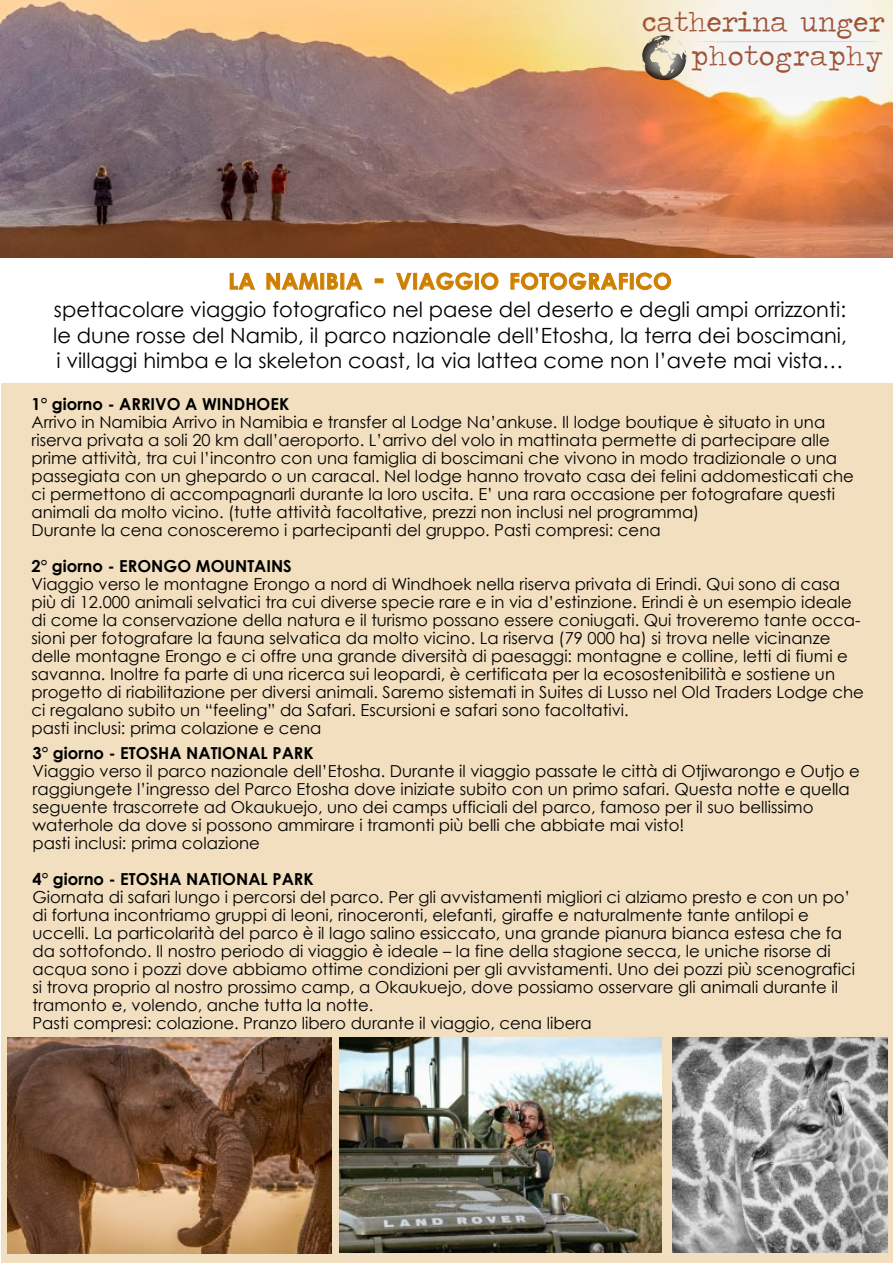
<style>
.page{position:relative;width:893px;height:1263px;background:#fff}
.page>*{position:absolute;margin:0;border:0;box-sizing:border-box;transform-origin:0 0}
.t1{font:27.9px/33.5px "Traveling Typewriter";color:#9f5337;text-align:right}
.t2{font:700 22.05px "Century Gothic";letter-spacing:.025em;color:#ce7e00}
.t3{font:21px/25.2px "Century Gothic";color:#000;text-align:justify}
.t4{font:16.5px/18px "Century Gothic";color:#000}
.t5{font:700 16.5px "Century Gothic";color:#000}
.s1{font-size:31.5px}
</style>
<div class="page">
<div style="left:1px;top:383px;width:892px;height:880px;background:#f2dfc0"></div>
<svg style="left:229px;top:273px;width:26px;height:17px"></svg>
<svg style="left:266px;top:273px;width:53px;height:17px"></svg>
<svg style="left:327px;top:273px;width:11px;height:17px"></svg>
<svg style="left:346px;top:273px;width:17px;height:17px"></svg>
<svg style="left:375px;top:279px;width:8px;height:4px"></svg>
<svg style="left:396px;top:273px;width:16px;height:17px"></svg>
<div style="left:413px;top:273px;width:4px;height:17px;border:1px solid #ce7e00"></div>
<svg style="left:418px;top:272px;width:55px;height:18px"></svg>
<div style="left:475px;top:273px;width:4px;height:17px;border:1px solid #ce7e00"></div>
<svg style="left:481px;top:272px;width:18px;height:18px"></svg>
<svg style="left:510px;top:272px;width:118px;height:18px"></svg>
<div style="left:630px;top:273px;width:4px;height:17px;border:1px solid #ce7e00"></div>
<svg style="left:636px;top:272px;width:35px;height:18px"></svg>
<img style="left:0;top:0;width:893px;height:257px">
<svg style="left:695px;top:41px;width:183px;height:2px"></svg>
<svg style="left:642px;top:35px;width:44px;height:45px;background:#b1a593"></svg>
<img style="left:7px;top:1037px;width:324px;height:216px">
<img style="left:339px;top:1037px;width:322px;height:215px">
<img style="left:672px;top:1037px;width:215px;height:215px">
<h1 class="t1" style="left:642px;top:5px;width:244px">catherina unger photography</h1>
<h2 class="t2" style="left:228px;top:264px;width:445px">LA NAMIBIA <span class="s1">-</span> VIAGGIO FOTOGRAFICO</h2>
<p class="t3" style="left:53px;top:297px;width:795px">spettacolare viaggio fotografico nel paese del deserto e degli ampi orrizzonti: le dune rosse del Namib, il parco nazionale dell’Etosha, la terra dei boscimani, i villaggi himba e la skeleton coast, la via lattea come non l’avete mai vista…</p>
<p class="t5" style="left:32px;top:392px;width:259px">1° giorno - ARRIVO A WINDHOEK</p>
<p class="t4" style="left:32px;top:413px;width:824px">Arrivo in Namibia Arrivo in Namibia e transfer al Lodge Na’ankuse. Il lodge boutique è situato in una riserva privata a soli 20 km dall’aeroporto. L’arrivo del volo in mattinata permette di partecipare alle prime attività, tra cui l’incontro con una famiglia di boscimani che vivono in modo tradizionale o una passegiata con un ghepardo o un caracal. Nel lodge hanno trovato casa dei felini addomesticati che ci permettono di accompagnarli durante la loro uscita. E’ una rara occasione per fotografare questi animali da molto vicino. (tutte attività facoltative, prezzi non inclusi nel programma)<br>Durante la cena conosceremo i partecipanti del gruppo. Pasti compresi: cena</p>
<p class="t5" style="left:32px;top:554px;width:262px">2° giorno - ERONGO MOUNTAINS</p>
<p class="t4" style="left:32px;top:575px;width:834px">Viaggio verso le montagne Erongo a nord di Windhoek nella riserva privata di Erindi. Qui sono di casa più di 12.000 animali selvatici tra cui diverse specie rare e in via d’estinzione. Erindi è un esempio ideale di come la conservazione della natura e il turismo possano essere coniugati. Qui troveremo tante occa&shy;sioni per fotografare la fauna selvatica da molto vicino. La riserva (79 000 ha) si trova nelle vicinanze delle montagne Erongo e ci offre una grande diversità di paesaggi: montagne e colline, letti di fiumi e savanna. Inoltre fa parte di una ricerca sui leopardi, è certificata per la ecosostenibilità e sostiene un progetto di riabilitazione per diversi animali. Saremo sistemati in Suites di Lusso nel Old Traders Lodge che ci regalano subito un “feeling” da Safari. Escursioni e safari sono facoltativi.<br>pasti inclusi: prima colazione e cena</p>
<p class="t5" style="left:33px;top:740px;width:283px">3° giorno - ETOSHA NATIONAL PARK</p>
<p class="t4" style="left:33px;top:761px;width:829px">Viaggio verso il parco nazionale dell’Etosha. Durante il viaggio passate le città di Otjiwarongo e Outjo e raggiungete l’ingresso del Parco Etosha dove iniziate subito con un primo safari. Questa notte e quella seguente trascorrete ad Okaukuejo, uno dei camps ufficiali del parco, famoso per il suo bellissimo waterhole da dove si possono ammirare i tramonti più belli che abbiate mai visto!<br>pasti inclusi: prima colazione</p>
<p class="t5" style="left:33px;top:866px;width:283px">4° giorno - ETOSHA NATIONAL PARK</p>
<p class="t4" style="left:33px;top:887px;width:824px">Giornata di safari lungo i percorsi del parco. Per gli avvistamenti migliori ci alziamo presto e con un po’ di fortuna incontriamo gruppi di leoni, rinoceronti, elefanti, giraffe e naturalmente tante antilopi e uccelli. La particolarità del parco è il lago salino essiccato, una grande pianura bianca estesa che fa da sottofondo. Il nostro periodo di viaggio è ideale – la fine della stagione secca, le uniche risorse di acqua sono i pozzi dove abbiamo ottime condizioni per gli avvistamenti. Uno dei pozzi più scenografici si trova proprio al nostro prossimo camp, a Okaukuejo, dove possiamo osservare gli animali durante il tramonto e, volendo, anche tutta la notte.<br>Pasti compresi: colazione. Pranzo libero durante il viaggio, cena libera</p>
</div>
